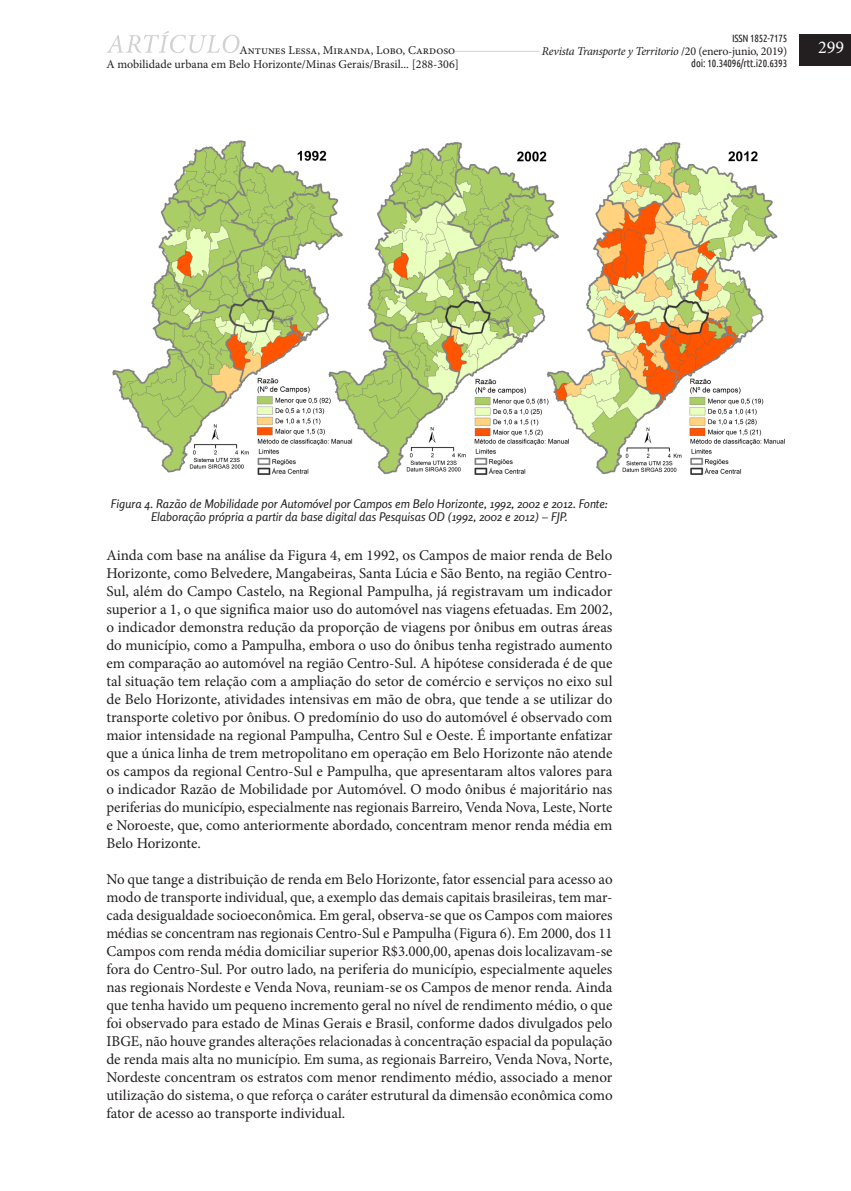
<style>
.page{position:relative;width:851px;height:1191px;background:#fff}
.page>*{position:absolute;margin:0;border:0;box-sizing:border-box;transform-origin:0 0}
.t1{font:18px "Minion Pro";color:#fff}
.art-texto-principal{font:15px/18px "Minion Pro";letter-spacing:-.005em;color:#231f20;text-align:justify}
.imagen-epigrafe{font:italic 12px/13.5px "Rosario";color:#231f20;text-align:center}
.t2{font:12px "Minion Pro";color:#231f20}
.t3{font:italic 12px "Minion Pro";letter-spacing:-.025em;color:#231f20}
.t4{font:10.5px "Ubuntu Condensed";letter-spacing:-.01em;color:#231f20}
.s1{font-style:normal}
</style>
<div class="page">
<hr style="left:106px;top:51px;width:546px;height:1px;background:#d1d2d4">
<div style="left:539px;top:45px;width:248px;height:15px;background:#fff"></div>
<div style="left:799px;top:35px;width:51px;height:31px;background:#231f20"></div>
<svg style="left:106px;top:31px;width:133px;height:22px"></svg>
<div style="left:239px;top:43px;width:216px;height:15px;background:#fff"></div>
<img style="left:112px;top:140px;width:673px;height:335px">
<p class="t4" style="left:732px;top:31px;width:57px">ISSN 1852-7175</p>
<p class="t3" style="left:542px;top:43px;width:247px">Revista Transporte y Territorio <span class="s1">/20 (enero-junio, 2019)</span></p>
<p class="t4" style="left:691px;top:57px;width:97px">doi: 10.34096/rtt.i20.6393</p>
<p class="t2" style="left:239px;top:42px;width:217px">Antunes Lessa, Miranda, Lobo, Cardoso</p>
<p class="t1" style="left:818px;top:36px;width:27px">299</p>
<p class="t2" style="left:106px;top:56px;width:354px">A mobilidade urbana em Belo Horizonte/Minas Gerais/Brasil... [288-306]</p>
<p class="imagen-epigrafe" style="left:111px;top:497px;width:498px">Figura 4. Razão de Mobilidade por Automóvel por Campos em Belo Horizonte, 1992, 2002 e 2012. Fonte:<br>Elaboração própria a partir da base digital das Pesquisas OD (1992, 2002 e 2012) – FJP.</p>
<p class="art-texto-principal" style="left:106px;top:546px;width:507px">Ainda com base na análise da Figura 4, em 1992, os Campos de maior renda de Belo Horizonte, como Belvedere, Mangabeiras, Santa Lúcia e São Bento, na região Centro-Sul, além do Campo Castelo, na Regional Pampulha, já registravam um indicador superior a 1, o que significa maior uso do automóvel nas viagens efetuadas. Em 2002, o indicador demonstra redução da proporção de viagens por ônibus em outras áreas do município, como a Pampulha, embora o uso do ônibus tenha registrado aumento em comparação ao automóvel na região Centro-Sul. A hipótese considerada é de que tal situação tem relação com a ampliação do setor de comércio e serviços no eixo sul de Belo Horizonte, atividades intensivas em mão de obra, que tende a se utilizar do transporte coletivo por ônibus. O predomínio do uso do automóvel é observado com maior intensidade na regional Pampulha, Centro Sul e Oeste. É importante enfatizar que a única linha de trem metropolitano em operação em Belo Horizonte não atende os campos da regional Centro-Sul e Pampulha, que apresentaram altos valores para o indicador Razão de Mobilidade por Automóvel. O modo ônibus é majoritário nas periferias do município, especialmente nas regionais Barreiro, Venda Nova, Leste, Norte e Noroeste, que, como anteriormente abordado, concentram menor renda média em Belo Horizonte.</p>
<p class="art-texto-principal" style="left:106px;top:870px;width:507px">No que tange a distribuição de renda em Belo Horizonte, fator essencial para acesso ao modo de transporte individual, que, a exemplo das demais capitais brasileiras, tem mar&shy;cada desigualdade socioeconômica. Em geral, observa-se que os Campos com maiores médias se concentram nas regionais Centro-Sul e Pampulha (Figura 6). Em 2000, dos 11<br>Campos com renda média domiciliar superior R$3.000,00, apenas dois localizavam-se fora do Centro-Sul. Por outro lado, na periferia do município, especialmente aqueles nas regionais Nordeste e Venda Nova, reuniam-se os Campos de menor renda. Ainda que tenha havido um pequeno incremento geral no nível de rendimento médio, o que foi observado para estado de Minas Gerais e Brasil, conforme dados divulgados pelo IBGE, não houve grandes alterações relacionadas à concentração espacial da população de renda mais alta no município. Em suma, as regionais Barreiro, Venda Nova, Norte, Nordeste concentram os estratos com menor rendimento médio, associado a menor utilização do sistema, o que reforça o caráter estrutural da dimensão econômica como fator de acesso ao transporte individual.</p>
</div>
